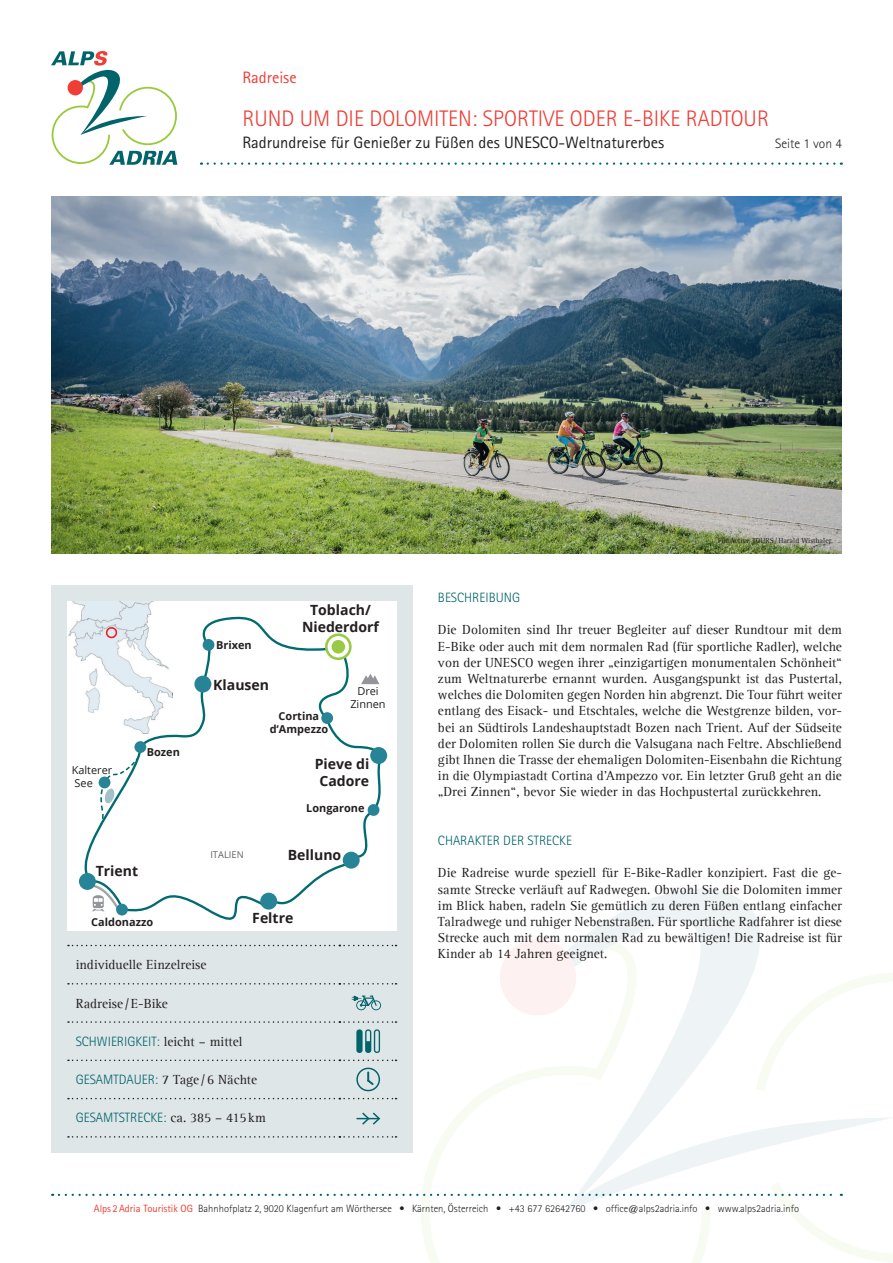
<style>
.page{position:relative;width:893px;height:1263px;background:#fff}
.page>*{position:absolute;margin:0;border:0;box-sizing:border-box;transform-origin:0 0}
.t1{font:300 22.5px "Rotis Sans Serif Std";color:#ee3e35}
.t2{font:16.5px "Rotis Sans Serif Std";color:#231f20}
.t3{font:16.5px "Rotis Sans Serif Std";color:#ee3e35}
.t4{font:700 14.1px/16.8px "Open Sans";color:#231f20;text-align:center}
.t5{font:13.5px/16.2px "Agfa Rotis Serif";color:#231f20;text-align:justify}
.t6{font:300 13.5px "Rotis Sans Serif Std";color:#00646a}
.t7{font:300 13.5px "Rotis Sans Serif Std";color:#231f20}
.t8{font:700 10.95px/13px "Open Sans";color:#231f20;text-align:center}
.t9{font:10.95px/13px "Open Sans";color:#231f20}
.t10{font:300 10.5px "Rotis Sans Serif Std";color:#231f20}
.t11{font:9.3px "Open Sans";color:#636366}
.t12{font:7.5px "Agfa Rotis Serif";color:#231f20}
.s1{font-family:"Agfa Rotis Serif";font-weight:400;color:#231f20}
.s2{font-family:"Rotis Sans Serif Std";font-weight:300;color:#00646a}
.s3{font-weight:400;color:#ee3e35}
</style>
<div class="page">
<svg style="left:421px;top:973px;width:472px;height:290px"></svg>
<svg style="left:519px;top:889px;width:328px;height:223px"></svg>
<div style="left:500px;top:939px;width:76px;height:76px;background:#fdf2f1;border-radius:50%"></div>
<svg style="left:208px;top:162px;width:634px;height:3px"></svg>
<svg style="left:51px;top:51px;width:126px;height:114px"></svg>
<img style="left:51px;top:197px;width:791px;height:356px">
<div style="left:51px;top:586px;width:361px;height:567px;background:#dfe6e8"></div>
<div style="left:67px;top:602px;width:329px;height:329px;background:#fff"></div>
<img style="left:69px;top:602px;width:83px;height:34px">
<svg style="left:72px;top:616px;width:314px;height:304px"></svg>
<svg style="left:68px;top:945px;width:328px;height:1px"></svg>
<svg style="left:68px;top:983px;width:328px;height:1px"></svg>
<svg style="left:68px;top:1021px;width:328px;height:2px"></svg>
<svg style="left:68px;top:1059px;width:328px;height:2px"></svg>
<svg style="left:68px;top:1098px;width:328px;height:1px"></svg>
<svg style="left:352px;top:995px;width:29px;height:15px"></svg>
<div style="left:356px;top:1029px;width:7px;height:24px;background:#00646a;border-radius:3px"></div>
<svg style="left:365px;top:1029px;width:15px;height:24px"></svg>
<svg style="left:356px;top:1068px;width:24px;height:23px"></svg>
<svg style="left:59px;top:1112px;width:834px;height:99px"></svg>
<p class="t3" style="left:242px;top:68px;width:56px">Radreise</p>
<h1 class="t1" style="left:242px;top:106px;width:528px">RUND UM DIE DOLOMITEN: SPORTIVE ODER E-BIKE RADTOUR</h1>
<p class="t2" style="left:242px;top:133px;width:423px">Radrundreise für Genießer zu Füßen des UNESCO-Weltnaturerbes</p>
<p class="t7" style="left:775px;top:136px;width:68px">Seite 1 von 4</p>
<p class="t8" style="left:216px;top:639px;width:37px">Brixen</p>
<p class="t4" style="left:213px;top:676px;width:57px">Klausen</p>
<p class="t4" style="left:302px;top:601px;width:79px">Toblach/<br>Niederdorf</p>
<p class="t9" style="left:350px;top:684px;width:37px;text-align:center">Drei<br>Zinnen</p>
<p class="t9" style="left:72px;top:763px;width:42px">Kalterer<br>See</p>
<p class="t8" style="left:147px;top:745px;width:35px">Bozen</p>
<p class="t4" style="left:96px;top:862px;width:44px">Trient</p>
<p class="t8" style="left:91px;top:915px;width:63px">Caldonazzo</p>
<p class="t11" style="left:210px;top:848px;width:35px">ITALIEN</p>
<p class="t8" style="left:270px;top:709px;width:60px">Cortina d‘Ampezzo</p>
<p class="t4" style="left:315px;top:755px;width:56px">Pieve di<br>Cadore</p>
<p class="t8" style="left:306px;top:801px;width:60px">Longarone</p>
<p class="t4" style="left:288px;top:846px;width:55px">Belluno</p>
<p class="t4" style="left:252px;top:909px;width:43px">Feltre</p>
<p class="t5" style="left:76px;top:957px;width:132px">individuelle Einzelreise</p>
<p class="t5" style="left:76px;top:995px;width:94px">Radreise /E-Bike</p>
<p class="t6" style="left:76px;top:1033px;width:168px">SCHWIERIGKEIT: <span class="s1">leicht – mittel</span></p>
<p class="t5" style="left:76px;top:1072px;width:183px"><span class="s2">GESAMTDAUER:</span> 7 Tage /6 Nächte</p>
<p class="t6" style="left:76px;top:1110px;width:192px">GESAMTSTRECKE: <span class="s1">ca. 385 – 415km</span></p>
<p class="t12" style="left:718px;top:536px;width:115px">FunActive TOURS/Harald Wisthaler</p>
<p class="t6" style="left:438px;top:590px;width:84px">BESCHREIBUNG</p>
<p class="t5" style="left:438px;top:622px;width:405px">Die Dolomiten sind Ihr treuer Begleiter auf dieser Rundtour mit dem E-Bike oder auch mit dem normalen Rad (für sportliche Radler), welche von der UNESCO wegen ihrer „einzigartigen monumentalen Schönheit“ zum Weltnaturerbe ernannt wurden. Ausgangspunkt ist das Pustertal, welches die Dolomiten gegen Norden hin abgrenzt. Die Tour führt weiter entlang des Eisack- und Etschtales, welche die Westgrenze bilden, vor&shy;bei an Südtirols Landeshauptstadt Bozen nach Trient. Auf der Südseite der Dolomiten rollen Sie durch die Valsugana nach Feltre. Abschließend gibt Ihnen die Trasse der ehemaligen Dolomiten-Eisenbahn die Richtung in die Olympiastadt Cortina d’Ampezzo vor. Ein letzter Gruß geht an die „Drei Zinnen“, bevor Sie wieder in das Hochpustertal zurückkehren.</p>
<p class="t6" style="left:438px;top:833px;width:136px">CHARAKTER DER STRECKE</p>
<p class="t5" style="left:438px;top:865px;width:405px">Die Radreise wurde speziell für E-Bike-Radler konzipiert. Fast die ge&shy;samte Strecke verläuft auf Radwegen. Obwohl Sie die Dolomiten immer im Blick haben, radeln Sie gemütlich zu deren Füßen entlang einfacher Talradwege und ruhiger Nebenstraßen. Für sportliche Radfahrer ist diese Strecke auch mit dem normalen Rad zu bewältigen! Die Radreise ist für Kinder ab 14 Jahren geeignet.</p>
<p class="t10" style="left:94px;top:1202px;width:707px"><span class="s3">Alps 2Adria Touristik OG</span> Bahnhofplatz 2, 9020 Klagenfurt am Wörthersee • Kärnten, Österreich • +43 677 62642760 • office@alps2adria.info • www.alps2adria.info</p>
</div>
